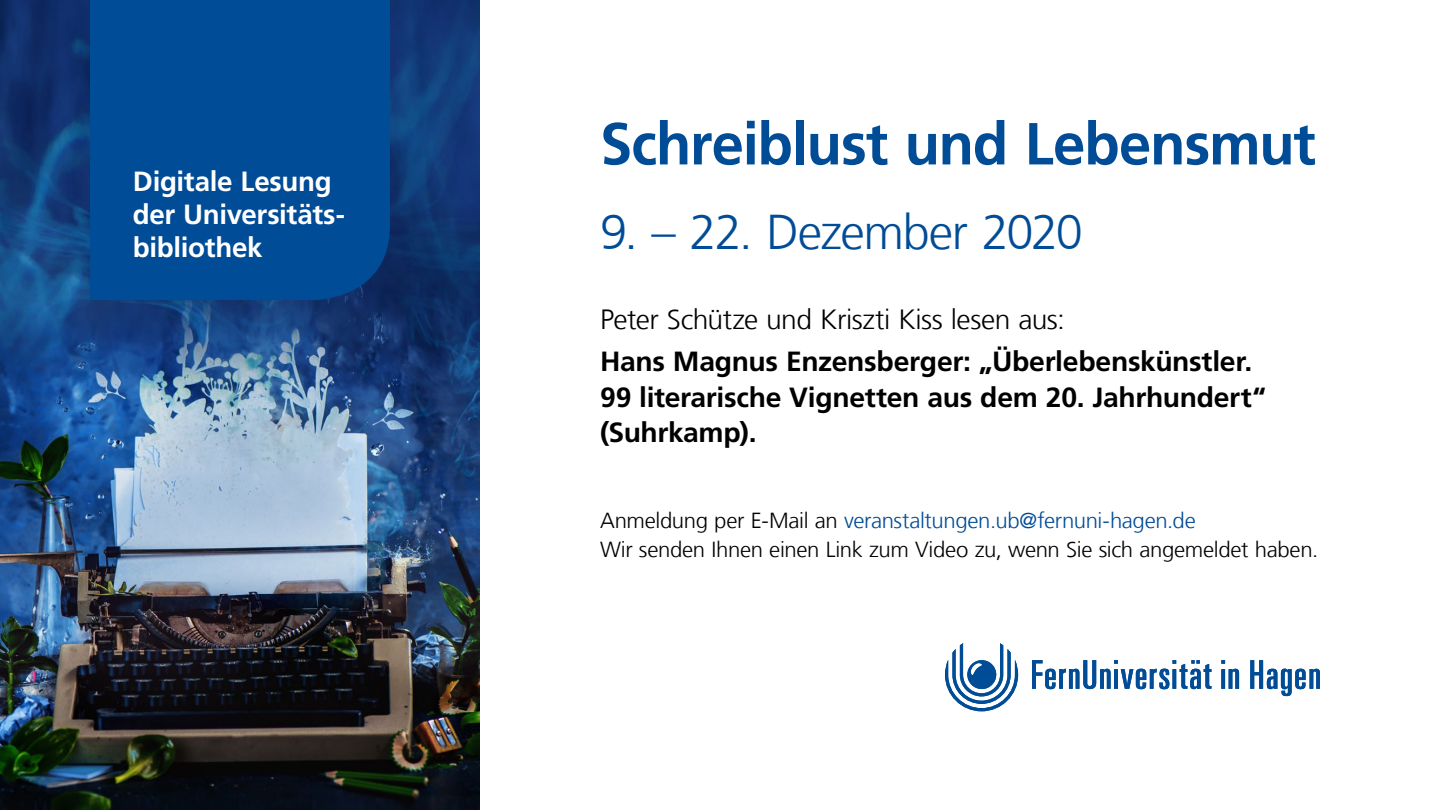
<style>
.page{position:relative;width:1440px;height:810px;background:#fff}
.page>*{position:absolute;margin:0;border:0;box-sizing:border-box;transform-origin:0 0}
.Headline{font:700 59.25px "Frutiger LT Com";letter-spacing:-.02em;color:#004c97}
.Headline-2{font:300 48.75px "Frutiger LT Com";letter-spacing:-.035em;color:#004c97}
.Fließtext{font:700 27.75px "Frutiger LT Com";letter-spacing:-.01em;color:#000}
.t1{font:700 27.75px/33.3px "Frutiger LT Com";letter-spacing:-.01em;color:#fff}
.Fließtext-2{font:300 27.75px "Frutiger LT Com";letter-spacing:-.02em;color:#000}
.Fließtext-3{font:300 21.75px "Frutiger LT Com";letter-spacing:-.015em;color:#000}
.Fließtext-4{font:300 21.75px "Frutiger LT Com";letter-spacing:-.015em;color:#004c97}
.s1{color:#000}
</style>
<div class="page">
<svg style="left:1032px;top:660px;width:288px;height:36px"></svg>
<svg style="left:945px;top:643px;width:73px;height:68px"></svg>
<img style="left:0;top:0;width:480px;height:810px">
<div style="left:90px;top:0;width:300px;height:300px;background:#004c97"></div>
<p class="t1" style="left:133px;top:164px;width:214px">Digitale Lesung der Universitäts&shy;bibliothek</p>
<p class="Headline" style="left:600px;top:109px;width:717px">Schreiblust und Lebensmut</p>
<p class="Headline-2" style="left:600px;top:204px;width:485px">9. – 22. Dezember 2020</p>
<p class="Fließtext-2" style="left:600px;top:303px;width:466px">Peter Schütze und Kriszti Kiss lesen aus:</p>
<p class="Fließtext" style="left:600px;top:345px;width:654px">Hans Magnus Enzensberger: „Überlebenskünstler.</p>
<p class="Fließtext" style="left:600px;top:381px;width:668px">99 literarische Vignetten aus dem 20. Jahrhundert“</p>
<p class="Fließtext" style="left:600px;top:416px;width:158px">(Suhrkamp).</p>
<p class="Fließtext-4" style="left:600px;top:508px;width:597px"><span class="s1">Anmeldung per E-Mail an</span> veranstaltungen.ub@fernuni-hagen.de</p>
<p class="Fließtext-3" style="left:600px;top:537px;width:720px">Wir senden Ihnen einen Link zum Video zu, wenn Sie sich angemeldet haben.</p>
</div>
